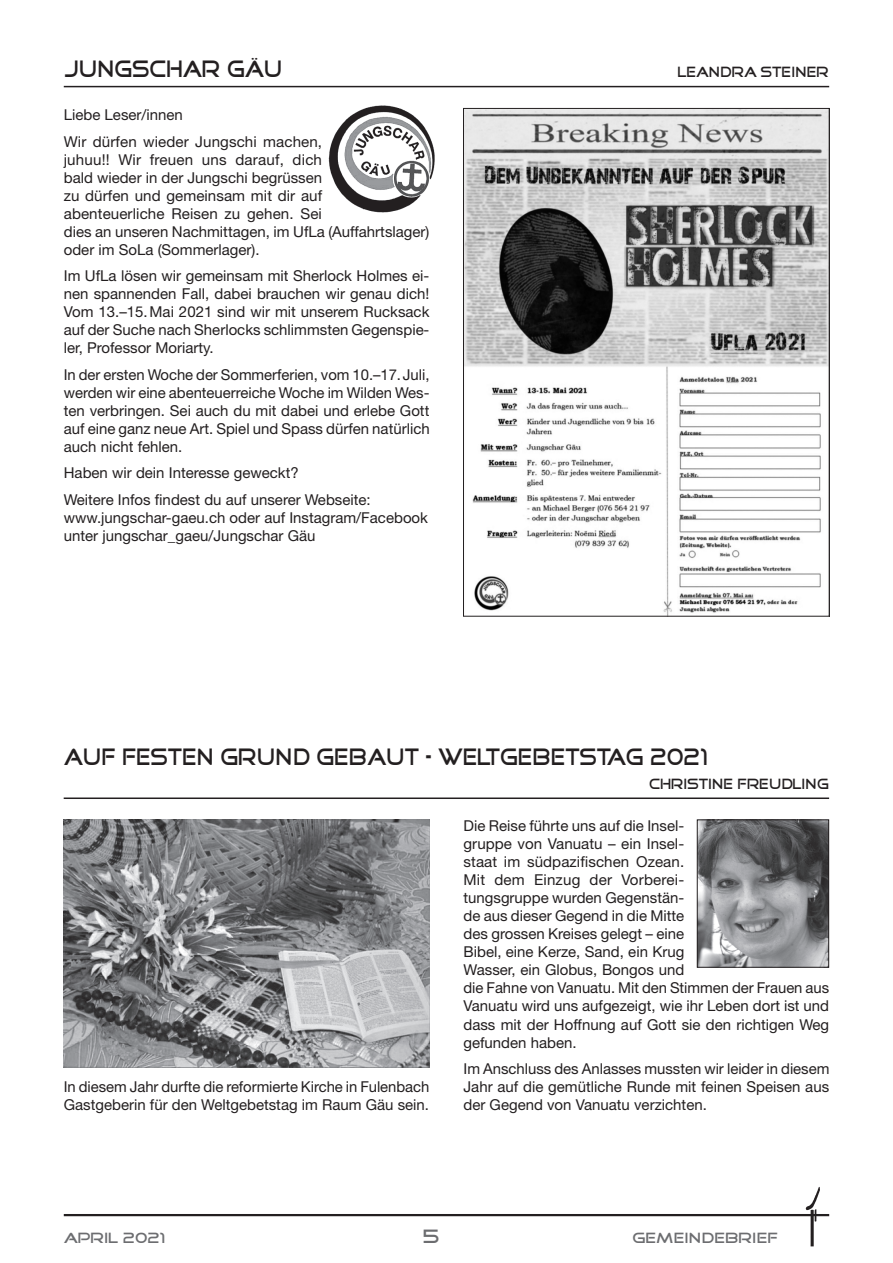
<style>
.page{position:relative;width:893px;height:1263px;background:#fff}
.page>*{position:absolute;margin:0;border:0;box-sizing:border-box;transform-origin:0 0}
.t1{font:24px "Good Times";color:#231f20;scale:.85 1}
.t2{font:19.5px "Good Times";color:#6c6d70}
.t3{font:15px/18px "Helvetica Neue";color:#231f20}
.t4{font:15px "Good Times";color:#231f20;scale:.9 1}
.t5{font:15px "Good Times";color:#6c6d70}
</style>
<div class="page">
<hr style="left:64px;top:86px;width:765px;height:1px;background:#231f20">
<img style="left:328px;top:105px;width:107px;height:108px">
<img style="left:465px;top:110px;width:362px;height:504px">
<hr style="left:64px;top:797px;width:765px;height:2px;background:#231f20">
<img style="left:699px;top:822px;width:128px;height:143px">
<div style="left:697px;top:820px;width:132px;height:147px;border:1px solid #231f20"></div>
<img style="left:64px;top:820px;width:365px;height:247px">
<hr style="left:64px;top:1214px;width:765px;height:2px;background:#231f20">
<img style="left:802px;top:1186px;width:26px;height:60px">
<h1 class="t1" style="left:64px;top:58px;width:259px">JUNGSCHAR GÄU</h1>
<p class="t4" style="left:678px;top:65px;width:169px">LEANDRA STEINER</p>
<p class="t3" style="left:64px;top:101px;width:260px;line-height:26.5px">Liebe Leser/innen<br>Wir dürfen wieder Jungschi machen,</p>
<p class="t3" style="left:64px;top:150px;width:367px">juhuu!! Wir freuen uns darauf, dich<br>bald wieder in der Jungschi begrüssen<br>zu dürfen und gemeinsam mit dir auf<br>abenteuerliche Reisen zu gehen. Sei<br>dies an unseren Nachmittagen, im UfLa (Auffahrtslager) oder im SoLa (Sommerlager).</p>
<p class="t3" style="left:64px;top:267px;width:367px;text-align:justify">Im UfLa lösen wir gemeinsam mit Sherlock Holmes ei&shy;nen spannenden Fall, dabei brauchen wir genau dich!<br>Vom 13.–15.Mai 2021 sind wir mit unserem Rucksack auf der Suche nach Sherlocks schlimmsten Gegenspie&shy;ler, Professor Moriarty.</p>
<p class="t3" style="left:64px;top:365px;width:367px;text-align:justify">In der ersten Woche der Sommerferien, vom 10.–17.Juli, werden wir eine abenteuerreiche Woche im Wilden Wes&shy;ten verbringen. Sei auch du mit dabei und erlebe Gott auf eine ganz neue Art. Spiel und Spass dürfen natürlich auch nicht fehlen.</p>
<p class="t3" style="left:64px;top:459px;width:308px;line-height:26.5px">Haben wir dein Interesse geweckt?<br>Weitere Infos findest du auf unserer Webseite:</p>
<p class="t3" style="left:64px;top:508px;width:366px">www.jungschar-gaeu.ch oder auf Instagram/Facebook unter jungschar_gaeu/Jungschar Gäu</p>
<h1 class="t1" style="left:64px;top:745px;width:760px">AUF FESTEN GRUND GEBAUT – WELTGEBETSTAG 2021</h1>
<p class="t4" style="left:649px;top:777px;width:201px">CHRISTINE FREUDLING</p>
<p class="t3" style="left:64px;top:1077px;width:367px">In diesem Jahr durfte die reformierte Kirche in Fulenbach<br>Gastgeberin für den Weltgebetstag im Raum Gäu sein.</p>
<p class="t3" style="left:463px;top:817px;width:367px">Die Reise führte uns auf die Insel-<br>gruppe von Vanuatu – ein Insel-<br>staat im südpazifischen Ozean.<br>Mit dem Einzug der Vorberei-<br>tungsgruppe wurden Gegenstän-<br>de aus dieser Gegend in die Mitte<br>des grossen Kreises gelegt – eine<br>Bibel, eine Kerze, Sand, ein Krug<br>Wasser, ein Globus, Bongos und<br>die Fahne von Vanuatu. Mit den Stimmen der Frauen aus Vanuatu wird uns aufgezeigt, wie ihr Leben dort ist und dass mit der Hoffnung auf Gott sie den richtigen Weg gefunden haben.</p>
<p class="t3" style="left:463px;top:1059px;width:367px;text-align:justify">Im Anschluss des Anlasses mussten wir leider in diesem Jahr auf die gemütliche Runde mit feinen Speisen aus der Gegend von Vanuatu verzichten.</p>
<p class="t5" style="left:64px;top:1231px;width:103px">APRIL 2021</p>
<h2 class="t2" style="left:423px;top:1227px;width:17px">5</h2>
<p class="t5" style="left:633px;top:1231px;width:147px">GEMEINDEBRIEF</p>
</div>
